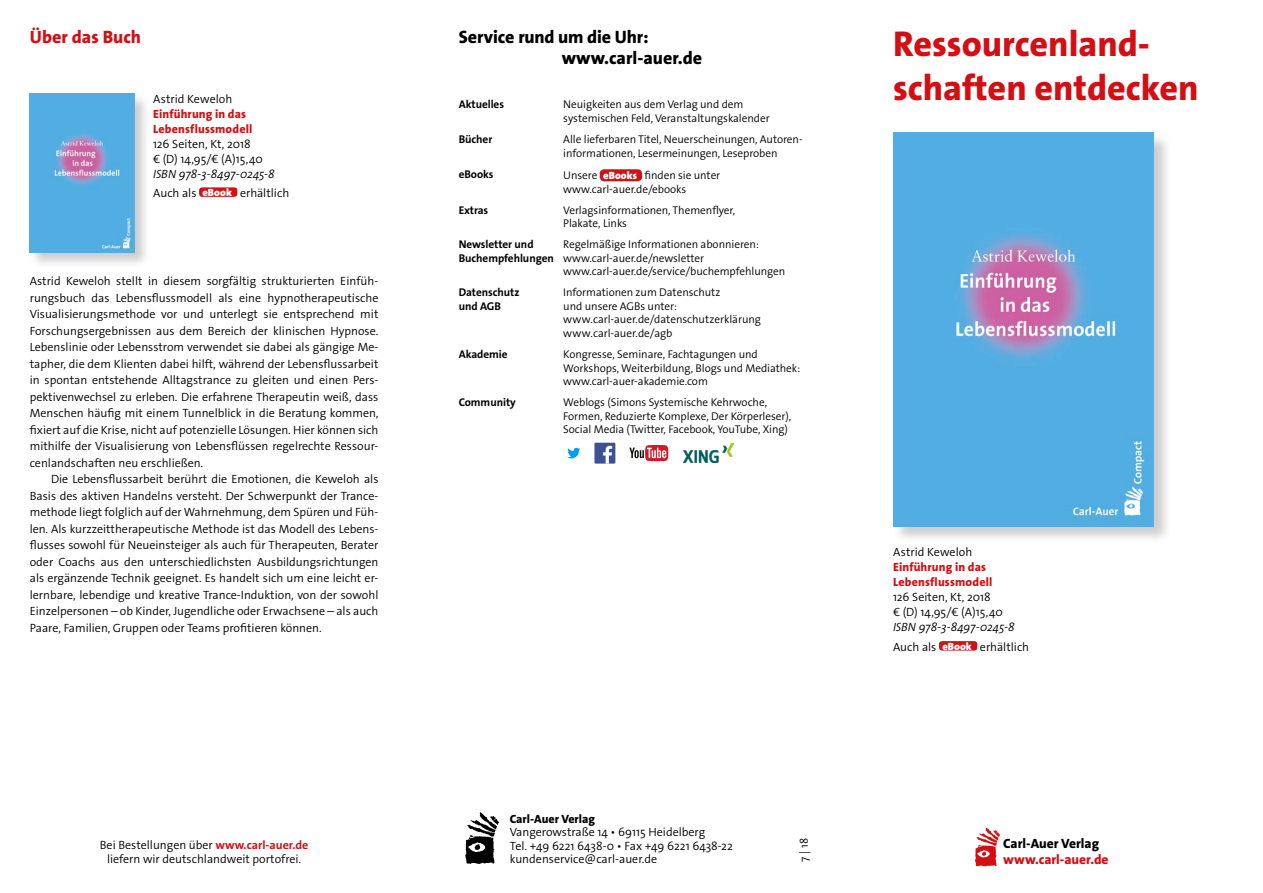
<style>
.page{position:relative;width:1263px;height:893px;background:#fff}
.page>*{position:absolute;margin:0;border:0;box-sizing:border-box;transform-origin:0 0}
.t1{font:67.5px "Carl Auer Logo";color:#000}
.t2{font:800 36px/43.2px "The Sans Os F";color:#d40f14}
.t3{font:800 18px/21px "The Sans Os F";color:#000}
.t4{font:800 18px "The Sans Os F";color:#d40f14}
.t5{font:800 13.5px "The Sans Os F";color:#d40f14}
.t6{font:800 13.5px "The Sans Os F";color:#000}
.t7{font:300 12px/16.5px "The Sans Os F";color:#000}
.t8{font:italic 300 12px/19.2px "The Sans Os F";letter-spacing:-.01em;color:#000}
.t9{font:800 12px/15px "The Sans Os F";letter-spacing:.01em;color:#d40f14}
.t10{font:800 12px "The Sans Os F";color:#000}
.t11{font:300 11.25px/13.5px "The Sans Os F";letter-spacing:-.005em;color:#000}
.t12{font:700 11.25px/13.5px "The Sans Os F";letter-spacing:-.005em;color:#000}
.s1{font-style:normal}
.s2{font-weight:900;font-style:normal;font-size:10.5px;color:#fff}
.s3{font-weight:700;color:#d40f14}
.s4{font-weight:900;font-size:10.5px;color:#fff}
</style>
<div class="page">
<div style="left:892px;top:132px;width:280px;height:412px;background:#000;opacity:.2"></div>
<img style="left:893px;top:133px;width:261px;height:393px">
<div style="left:939px;top:641px;width:38px;height:10px;background:#cd1316;border-radius:3px"></div>
<div style="left:29px;top:93px;width:122px;height:176px;background:#000;opacity:.2"></div>
<img style="left:30px;top:94px;width:105px;height:158px">
<div style="left:199px;top:187px;width:38px;height:10px;background:#cd1316;border-radius:3px"></div>
<img style="left:975px;top:827px;width:25px;height:40px">
<div style="left:600px;top:169px;width:42px;height:12px;background:#cd1316;border-radius:4px"></div>
<svg style="left:629px;top:445px;width:39px;height:16px"></svg>
<div style="left:594px;top:443px;width:21px;height:21px;background:#3d5193"></div>
<svg style="left:603px;top:446px;width:9px;height:18px"></svg>
<img style="left:684px;top:443px;width:49px;height:20px">
<svg style="left:567px;top:448px;width:13px;height:10px"></svg>
<h3 class="t4" style="left:30px;top:25px;width:113px">Über das Buch</h3>
<p class="t7" style="left:153px;top:90px;width:81px">Astrid Keweloh</p>
<p class="t9" style="left:153px;top:106px;width:101px">Einführung in das<br>Lebensflussmodell</p>
<p class="t7" style="left:153px;top:136px;width:111px;line-height:15px">126 Seiten, Kt, 2018<br>€ (D) 14,95/€ (A)15,40</p>
<p class="t8" style="left:153px;top:164px;width:138px">ISBN 978-3-8497-0245-8<br><span class="s1">Auch als</span> <span class="s2">eBook</span> <span class="s1">erhältlich</span></p>
<p class="t7" style="left:30px;top:273px;width:350px;text-align:justify">Astrid Keweloh stellt in diesem sorgfältig strukturierten Einfüh&shy;rungsbuch das Lebensflussmodell als eine hypnotherapeutische Visualisierungsmethode vor und unterlegt sie entsprechend mit Forschungsergebnissen aus dem Bereich der klinischen Hypnose.<br>Lebenslinie oder Lebensstrom verwendet sie dabei als gängige Me&shy;tapher, die dem Klienten dabei hilft, während der Lebensflussarbeit in spontan entstehende Alltagstrance zu gleiten und einen Pers&shy;pektivenwechsel zu erleben. Die erfahrene Therapeutin weiß, dass Menschen häufig mit einem Tunnelblick in die Beratung kommen, fixiert auf die Krise, nicht auf potenzielle Lösungen. Hier können sich mithilfe der Visualisierung von Lebensflüssen regelrechte Ressour&shy;cenlandschaften neu erschließen.</p>
<p class="t7" style="left:30px;top:471px;width:350px;text-align:justify;text-indent:21px">Die Lebensflussarbeit berührt die Emotionen, die Keweloh als Basis des aktiven Handelns versteht. Der Schwerpunkt der Trance&shy;methode liegt folglich auf der Wahrnehmung, dem Spüren und Füh&shy;len. Als kurzzeittherapeutische Methode ist das Modell des Lebens&shy;flusses sowohl für Neueinsteiger als auch für Therapeuten, Berater oder Coachs aus den unterschiedlichsten Ausbildungsrichtungen als ergänzende Technik geeignet. Es handelt sich um eine leicht er&shy;lernbare, lebendige und kreative Trance-Induktion, von der sowohl Einzelpersonen – ob Kinder, Jugendliche oder Erwachsene – als auch Paare, Familien, Gruppen oder Teams profitieren können.</p>
<p class="t7" style="left:100px;top:838px;width:210px;line-height:14.4px;text-align:center">Bei Bestellungen über <span class="s3">www.carl-auer.de </span>liefern wir deutschlandweit portofrei.</p>
<h3 class="t3" style="left:562px;top:27px;width:142px;text-indent:-103px">Service rund um die Uhr: www.carl-auer.de</h3>
<p class="t12" style="left:459px;top:98px;width:47px">Aktuelles</p>
<p class="t11" style="left:563px;top:98px;width:208px">Neuigkeiten aus dem Verlag und dem systemischen Feld, Veranstaltungskalender</p>
<p class="t12" style="left:459px;top:133px;width:35px">Bücher</p>
<p class="t11" style="left:563px;top:133px;width:240px">Alle lieferbaren Titel, Neuerscheinungen, Autoren&shy;informationen, Lesermeinungen, Leseproben</p>
<p class="t12" style="left:459px;top:167px;width:36px">eBooks</p>
<p class="t11" style="left:563px;top:169px;width:158px">Unsere <span class="s4">eBooks</span> finden sie unter www.carl-auer.de/ebooks</p>
<p class="t12" style="left:459px;top:203px;width:31px">Extras</p>
<p class="t11" style="left:563px;top:203px;width:173px">Verlagsinformationen, Themenflyer,<br>Plakate, Links</p>
<p class="t12" style="left:459px;top:238px;width:97px">Newsletter und<br>Buchempfehlungen</p>
<p class="t11" style="left:563px;top:238px;width:224px">Regelmäßige Informationen abonnieren: www.carl-auer.de/newsletter www.carl-auer.de/service/buchempfehlungen</p>
<p class="t12" style="left:459px;top:286px;width:62px">Datenschutz und AGB</p>
<p class="t11" style="left:563px;top:286px;width:199px">Informationen zum Datenschutz<br>und unsere AGBs unter: www.carl-auer.de/datenschutzerklärung www.carl-auer.de/agb</p>
<p class="t12" style="left:459px;top:348px;width:50px">Akademie</p>
<p class="t11" style="left:563px;top:348px;width:239px">Kongresse, Seminare, Fachtagungen und<br>Workshops, Weiterbildung, Blogs und Mediathek: www.carl-auer-akademie.com</p>
<p class="t12" style="left:459px;top:396px;width:59px">Community</p>
<p class="t11" style="left:563px;top:396px;width:229px">Weblogs (Simons Systemische Kehrwoche,<br>Formen, Reduzierte Komplexe, Der Körperleser),<br>Social Media (Twitter, Facebook, YouTube, Xing)</p>
<h1 class="t1" style="left:463px;top:800px;width:35px">a</h1>
<p class="t10" style="left:510px;top:811px;width:87px">Carl-Auer Verlag</p>
<p class="t7" style="left:510px;top:825px;width:224px;line-height:13.5px">Vangerowstraße 14 • 69115 Heidelberg<br>Tel. +49 6221 6438-0 • Fax +49 6221 6438-22</p>
<p class="t7" style="left:510px;top:851px;width:149px">kundenservice@carl-auer.de</p>
<p class="t11" style="left:797px;top:862px;width:26px;rotate:-90deg">7 | 18</p>
<h2 class="t2" style="left:893px;top:23px;width:307px">Ressourcenland&shy;schaften entdecken</h2>
<p class="t7" style="left:893px;top:544px;width:81px">Astrid Keweloh</p>
<p class="t9" style="left:893px;top:560px;width:101px">Einführung in das<br>Lebensflussmodell</p>
<p class="t7" style="left:893px;top:590px;width:111px;line-height:15px">126 Seiten, Kt, 2018<br>€ (D) 14,95/€ (A)15,40</p>
<p class="t8" style="left:893px;top:618px;width:138px">ISBN 978-3-8497-0245-8<br><span class="s1">Auch als</span> <span class="s2">eBook</span> <span class="s1">erhältlich</span></p>
<p class="t6" style="left:1003px;top:835px;width:97px">Carl-Auer Verlag</p>
<p class="t5" style="left:1003px;top:851px;width:107px">www.carl-auer.de</p>
</div>
